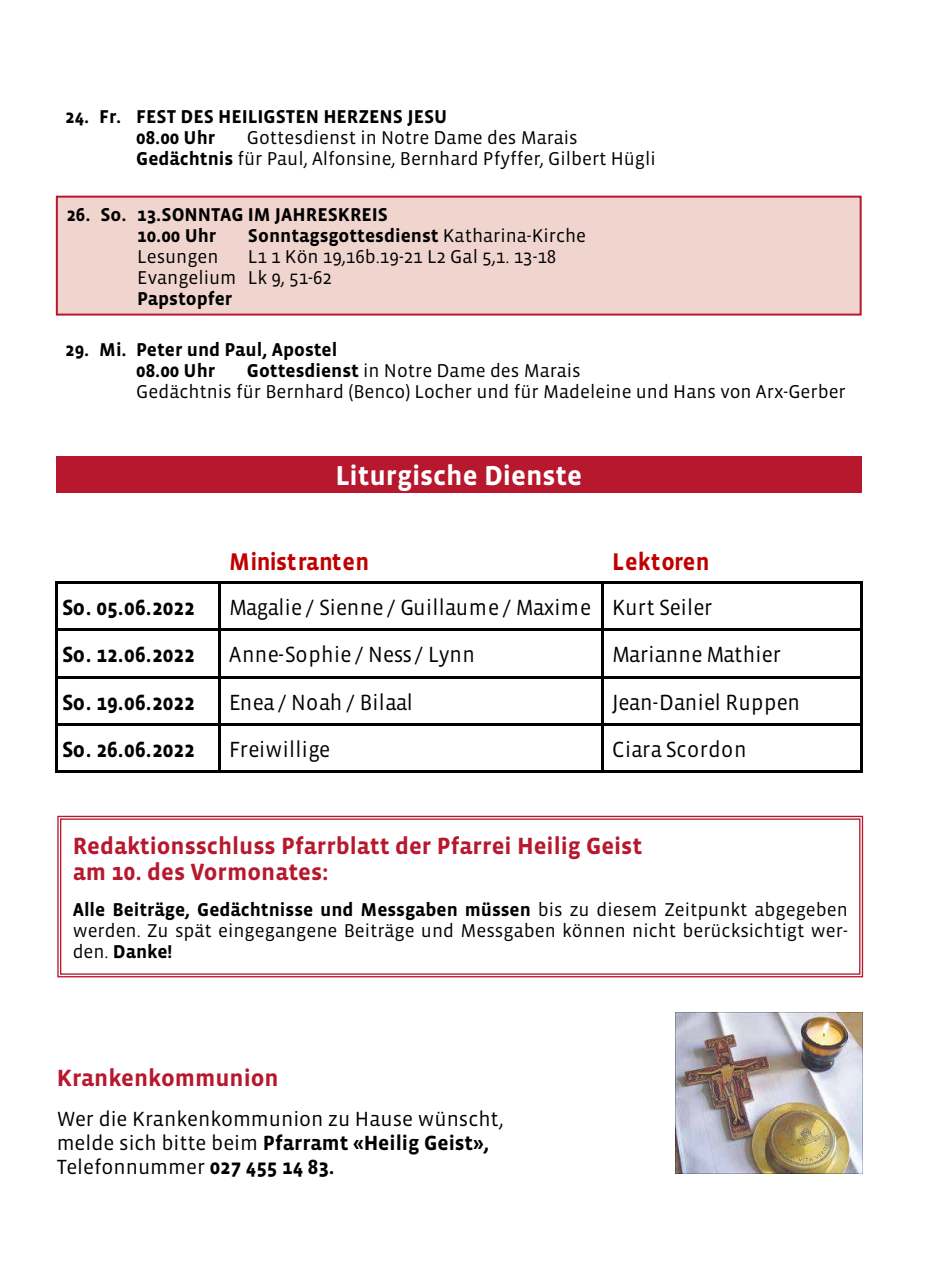
<style>
.page{position:relative;width:942px;height:1276px;background:#fff}
.page>*{position:absolute;margin:0;border:0;box-sizing:border-box;transform-origin:0 0}
.t1{font:700 28px "Vista Sans";color:#fff}
.t2{font:700 24.8px "Vista Sans";letter-spacing:.005em;color:#c00000;scale:.95 1}
.t3{font:700 24px/26px "Vista Sans";color:#b7182e}
.t4{font:22.4px "Vista Sans";letter-spacing:.015em;color:#000;scale:.95 1}
.t5{font:700 22.4px "Vista Sans";color:#000;scale:.95 1}
.t6{font:21px/24.2px "Vista Sans";color:#000}
.t7{font:19px/21px "Vista Sans";color:#000}
.t8{font:700 19px/21.2px "Vista Sans";color:#000}
.s1{font-weight:700}
.s2{font-weight:400}
</style>
<div class="page">
<div style="left:57px;top:197px;width:803px;height:117px;background:#f0d4ce"></div>
<div style="left:56px;top:196px;width:805px;height:119px;border:2px solid #b7182e"></div>
<div style="left:56px;top:456px;width:805px;height:36px;background:#b7182e"></div>
<hr style="left:56px;top:581px;width:2px;height:191px;background:#000">
<hr style="left:218px;top:584px;width:2px;height:188px;background:#000">
<hr style="left:601px;top:584px;width:2px;height:188px;background:#000">
<hr style="left:860px;top:584px;width:2px;height:188px;background:#000">
<hr style="left:58px;top:581px;width:804px;height:3px;background:#000">
<hr style="left:58px;top:629px;width:804px;height:2px;background:#000">
<hr style="left:58px;top:676px;width:804px;height:2px;background:#000">
<hr style="left:58px;top:723px;width:804px;height:2px;background:#000">
<hr style="left:58px;top:770px;width:804px;height:2px;background:#000">
<svg style="left:57px;top:815px;width:806px;height:163px"></svg>
<div style="left:60px;top:818px;width:800px;height:156px;border:1px solid #b7182e"></div>
<img style="left:675px;top:1012px;width:187px;height:162px">
<p class="t8" style="left:136px;top:106px;width:312px;text-indent:-71px">24. Fr. FEST DES HEILIGSTEN HERZENS JESU<br>08.00 Uhr</p>
<p class="t7" style="left:136px;top:127px;width:521px;text-indent:111px">Gottesdienst in Notre Dame des Marais<br><span class="s1">Gedächtnis</span> für Paul, Alfonsine, Bernhard Pfyffer, Gilbert Hügli</p>
<p class="t8" style="left:137px;top:205px;width:252px;text-indent:-71px">26. So. 13.SONNTAG IM JAHRESKREIS<br>10.00 Uhr</p>
<p class="t8" style="left:248px;top:225px;width:339px">Sonntagsgottesdienst <span class="s2">Katharina-Kirche</span></p>
<p class="t7" style="left:137px;top:247px;width:420px;text-indent:111px">L1 1 Kön 19,16b.19-21 L2 Gal 5,1. 13-18<br>Evangelium Lk 9, 51-62</p>
<p class="t8" style="left:137px;top:288px;width:97px">Papstopfer</p>
<p class="t7" style="left:137px;top:247px;width:83px">Lesungen</p>
<p class="t8" style="left:136px;top:339px;width:203px;text-indent:-71px">29. Mi. Peter und Paul, Apostel<br>08.00 Uhr</p>
<p class="t7" style="left:136px;top:360px;width:710px;text-indent:111px"><span class="s1">Gottesdienst</span> in Notre Dame des Marais<br>Gedächtnis für Bernhard (Benco) Locher und für Madeleine und Hans von Arx-Gerber</p>
<h1 class="t1" style="left:335px;top:461px;width:248px">Liturgische Dienste</h1>
<h2 class="t2" style="left:229px;top:549px;width:149px">Ministranten</h2>
<h2 class="t2" style="left:612px;top:549px;width:104px">Lektoren</h2>
<p class="t5" style="left:62px;top:596px;width:141px">So. 05.06.2022</p>
<p class="t4" style="left:229px;top:596px;width:510px">Magalie / Sienne / Guillaume / Maxime Kurt Seiler</p>
<p class="t5" style="left:62px;top:643px;width:141px">So. 12.06.2022</p>
<p class="t4" style="left:229px;top:643px;width:260px">Anne-Sophie / Ness / Lynn</p>
<p class="t4" style="left:612px;top:643px;width:179px">Marianne Mathier</p>
<p class="t5" style="left:62px;top:690px;width:141px">So. 19.06.2022</p>
<p class="t4" style="left:229px;top:690px;width:195px">Enea / Noah / Bilaal</p>
<p class="t4" style="left:612px;top:690px;width:199px">Jean-Daniel Ruppen</p>
<p class="t5" style="left:62px;top:738px;width:141px">So. 26.06.2022</p>
<p class="t4" style="left:229px;top:738px;width:108px">Freiwillige</p>
<p class="t4" style="left:612px;top:738px;width:143px">Ciara Scordon</p>
<p class="t3" style="left:73px;top:833px;width:571px">Redaktionsschluss Pfarrblatt der Pfarrei Heilig Geist am 10. des Vormonates:</p>
<p class="t7" style="left:73px;top:899px;width:776px;text-align:justify"><span class="s1">Alle Beiträge, Gedächtnisse und Messgaben müssen</span> bis zu diesem Zeitpunkt abgegeben werden. Zu spät eingegangene Beiträge und Messgaben können nicht berücksichtigt wer&shy;den. <span class="s1">Danke!</span></p>
<p class="t3" style="left:57px;top:1065px;width:223px">Krankenkommunion</p>
<p class="t6" style="left:57px;top:1107px;width:448px">Wer die Krankenkommunion zu Hause wünscht, melde sich bitte beim <span class="s1">Pfarramt «Heilig Geist»,<br></span>Telefonnummer <span class="s1">027 455 14 83.</span></p>
</div>
